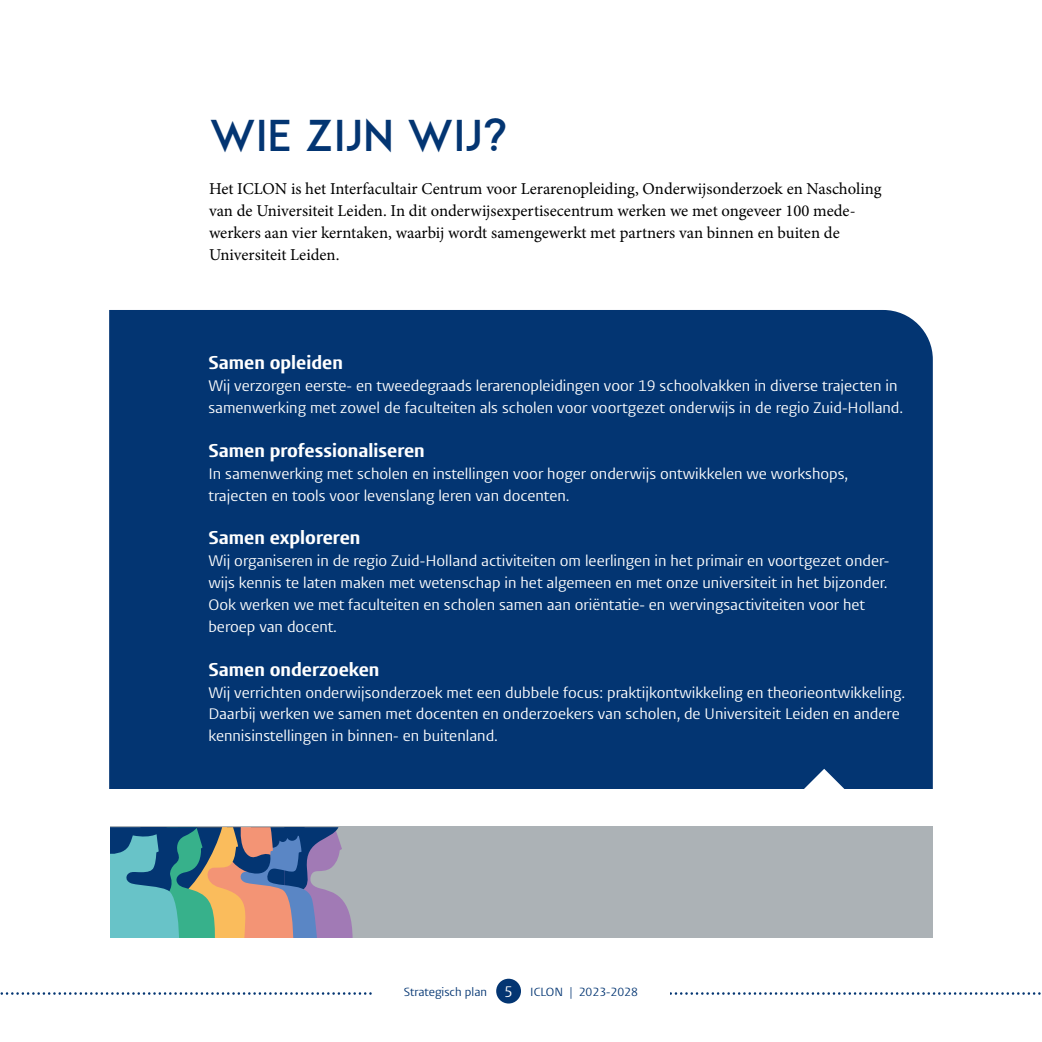
<style>
.page{position:relative;width:1042px;height:1042px;background:#fff}
.page>*{position:absolute;margin:0;border:0;box-sizing:border-box;transform-origin:0 0}
.t1{font:42px "ADAM.CGPRO";color:#033572}
.t2{font:300 19.25px "Vestula";color:#fff}
.t3{font:16.62px/21.9px "Minion Pro";color:#000}
.t4{font:15.75px/21.9px "Vestula";color:#fff}
.t5{font:12.25px "Vestula";color:#033572}
.s1{font-size:15.75px;color:#fff}
</style>
<div class="page">
<svg style="left:0;top:992px;width:1041px;height:3px"></svg>
<div style="left:372px;top:967px;width:298px;height:40px;background:#fff"></div>
<div style="left:496px;top:978px;width:25px;height:25px;background:#033572;border-radius:50%"></div>
<div style="left:109px;top:310px;width:824px;height:479px;background:#033572"></div>
<div style="left:109px;top:794px;width:824px;height:144px;background:#acb2b6"></div>
<svg style="left:109px;top:827px;width:244px;height:111px;background:#7a8e95"></svg>
<div style="left:109px;top:789px;width:848px;height:36px;background:#fff"></div>
<svg style="left:804px;top:769px;width:40px;height:20px"></svg>
<h1 class="t1" style="left:209px;top:110px;width:300px">WIE ZIJN WIJ?</h1>
<p class="t3" style="left:209px;top:178px;width:674px">Het ICLON is het Interfacultair Centrum voor Lerarenopleiding, Onderwijsonderzoek en Nascholing van de Universiteit Leiden. In dit onderwijsexpertisecentrum werken we met ongeveer 100 mede&shy;werkers aan vier kerntaken, waarbij wordt samengewerkt met partners van binnen en buiten de Universiteit Leiden.</p>
<p class="t2" style="left:208px;top:351px;width:136px">Samen opleiden</p>
<p class="t4" style="left:208px;top:375px;width:696px">Wij verzorgen eerste- en tweedegraads lerarenopleidingen voor 19 schoolvakken in diverse trajecten in samenwerking met zowel de faculteiten als scholen voor voortgezet onderwijs in de regio Zuid-Holland.</p>
<p class="t2" style="left:208px;top:438px;width:218px">Samen professionaliseren</p>
<p class="t4" style="left:208px;top:463px;width:641px">In samenwerking met scholen en instellingen voor hoger onderwijs ontwikkelen we workshops, trajecten en tools voor levenslang leren van docenten.</p>
<p class="t2" style="left:208px;top:526px;width:154px">Samen exploreren</p>
<p class="t4" style="left:208px;top:550px;width:682px">Wij organiseren in de regio Zuid-Holland activiteiten om leerlingen in het primair en voortgezet onder&shy;wijs kennis te laten maken met wetenschap in het algemeen en met onze universiteit in het bijzonder.<br>Ook werken we met faculteiten en scholen samen aan oriëntatie- en wervingsactiviteiten voor het beroep van docent.</p>
<p class="t2" style="left:208px;top:657px;width:173px">Samen onderzoeken</p>
<p class="t4" style="left:208px;top:681px;width:698px">Wij verrichten onderwijsonderzoek met een dubbele focus: praktijkontwikkeling en theorieontwikkeling.<br>Daarbij werken we samen met docenten en onderzoekers van scholen, de Universiteit Leiden en andere kennisinstellingen in binnen- en buitenland.</p>
<p class="t5" style="left:404px;top:984px;width:111px">Strategisch plan <span class="s1">5</span></p>
<p class="t5" style="left:530px;top:984px;width:109px">ICLON | 2023-2028</p>
</div>
